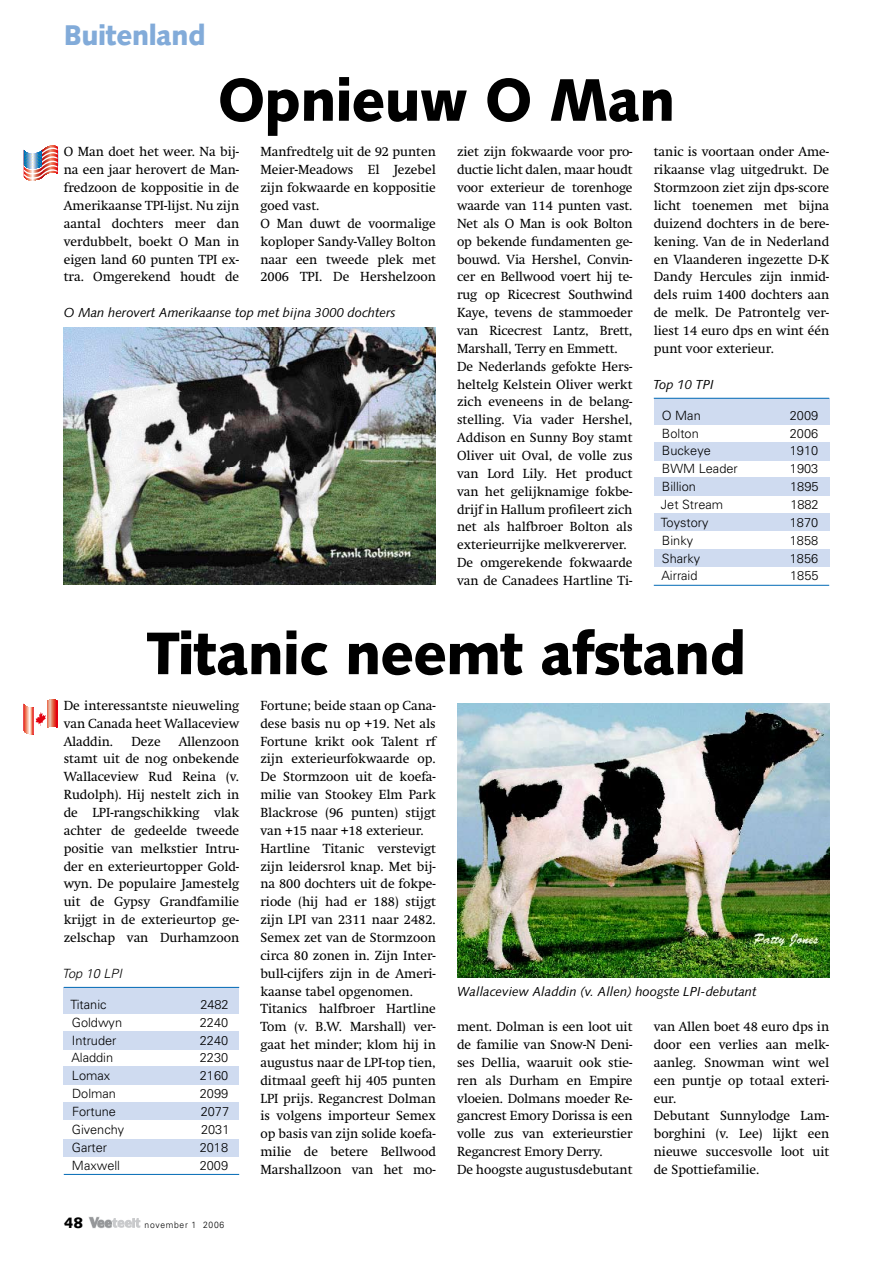
<style>
.page{position:relative;width:893px;height:1263px;background:#fff}
.page>*{position:absolute;margin:0;border:0;box-sizing:border-box;transform-origin:0 0}
.t1{font:900 60px "Syntax";letter-spacing:-.015em;color:#000;scale:.95 1}
.t2{font:900 28.5px "Syntax";letter-spacing:-.015em;color:#82abd9;scale:.95 1}
.t3{font:900 15px "Syntax";color:#000}
.t4{font:13.05px/17.9px "Swift";color:#000}
.t5{font:italic 13.05px "Syntax";color:#000}
.t6{font:300 12.75px "Univers";color:#000}
.t7{font:italic 300 12.75px "Univers";color:#000}
.t8{font:300 9px "Univers";letter-spacing:.08em;color:#000;scale:.95 1}
</style>
<div class="page">
<svg style="left:88px;top:1217px;width:53px;height:12px"></svg>
<svg style="left:23px;top:699px;width:35px;height:36px"></svg>
<svg style="left:23px;top:145px;width:35px;height:36px"></svg>
<img style="left:64px;top:327px;width:372px;height:258px">
<img style="left:457px;top:703px;width:372px;height:275px">
<div style="left:654px;top:398px;width:175px;height:26px;background:#cfdbf0"></div>
<div style="left:654px;top:442px;width:175px;height:18px;background:#cfdbf0"></div>
<div style="left:654px;top:478px;width:175px;height:18px;background:#cfdbf0"></div>
<div style="left:654px;top:513px;width:175px;height:18px;background:#cfdbf0"></div>
<div style="left:654px;top:550px;width:175px;height:17px;background:#cfdbf0"></div>
<hr style="left:654px;top:398px;width:175px;height:1px;background:#0069b5">
<hr style="left:654px;top:585px;width:175px;height:1px;background:#0069b5">
<div style="left:64px;top:987px;width:175px;height:26px;background:#cfdbf0"></div>
<div style="left:64px;top:1031px;width:175px;height:18px;background:#cfdbf0"></div>
<div style="left:64px;top:1067px;width:175px;height:18px;background:#cfdbf0"></div>
<div style="left:64px;top:1102px;width:175px;height:18px;background:#cfdbf0"></div>
<div style="left:64px;top:1139px;width:175px;height:17px;background:#cfdbf0"></div>
<hr style="left:64px;top:987px;width:175px;height:1px;background:#0069b5">
<hr style="left:64px;top:1174px;width:175px;height:1px;background:#0069b5">
<h2 class="t2" style="left:64px;top:18px;width:151px">Buitenland</h2>
<h1 class="t1" style="left:218px;top:64px;width:483px">Opnieuw O Man</h1>
<p class="t4" style="left:457px;top:143px;width:177px">ziet zijn fokwaarde voor pro&shy;ductie licht dalen, maar houdt voor exterieur de torenhoge waarde van 114 punten vast.<br>Net als O Man is ook Bolton op bekende fundamenten ge&shy;bouwd. Via Hershel, Convin&shy;cer en Bellwood voert hij te&shy;rug op Ricecrest Southwind<br>Kaye, tevens de stammoeder van Ricecrest Lantz, Brett,<br>Marshall, Terry en Emmett.<br>De Nederlands gefokte Hers&shy;heltelg Kelstein Oliver werkt zich eveneens in de belang&shy;stelling. Via vader Hershel,<br>Addison en Sunny Boy stamt<br>Oliver uit Oval, de volle zus van Lord Lily. Het product van het gelijknamige fokbe&shy;drijf in Hallum profileert zich net als halfbroer Bolton als exterieurrijke melkvererver.<br>De omgerekende fokwaarde van de Canadees Hartline Ti-</p>
<p class="t4" style="left:64px;top:143px;width:177px;text-align:justify">O Man doet het weer. Na bij&shy;na een jaar herovert de Man&shy;fredzoon de koppositie in de Amerikaanse TPI-lijst. Nu zijn aantal dochters meer dan verdubbelt, boekt O Man in eigen land 60 punten TPI ex&shy;tra. Omgerekend houdt de</p>
<p class="t4" style="left:260px;top:143px;width:177px">Manfredtelg uit de 92 punten<br>Meier-Meadows El Jezebel zijn fokwaarde en koppositie goed vast.<br>O Man duwt de voormalige koploper Sandy-Valley Bolton naar een tweede plek met<br>2006 TPI. De Hershelzoon</p>
<p class="t4" style="left:654px;top:143px;width:177px;text-align:justify">tanic is voortaan onder Ame&shy;rikaanse vlag uitgedrukt. De Stormzoon ziet zijn dps-score licht toenemen met bijna duizend dochters in de bere&shy;kening. Van de in Nederland en Vlaanderen ingezette D-K Dandy Hercules zijn inmid&shy;dels ruim 1400 dochters aan de melk. De Patrontelg ver&shy;liest 14 euro dps en wint één punt voor exterieur.</p>
<p class="t5" style="left:64px;top:305px;width:333px">O Man herovert Amerikaanse top met bijna 3000 dochters</p>
<p class="t5" style="left:653px;top:376px;width:62px">Top 10 TPI</p>
<p class="t6" style="left:662px;top:407px;width:40px">O Man</p>
<p class="t6" style="left:790px;top:407px;width:30px">2009</p>
<p class="t6" style="left:662px;top:425px;width:38px">Bolton</p>
<p class="t6" style="left:790px;top:425px;width:30px">2006</p>
<p class="t6" style="left:662px;top:443px;width:50px">Buckeye</p>
<p class="t6" style="left:790px;top:443px;width:30px">1910</p>
<p class="t6" style="left:662px;top:461px;width:77px">BWM Leader</p>
<p class="t6" style="left:790px;top:461px;width:30px">1903</p>
<p class="t6" style="left:662px;top:479px;width:36px">Billion</p>
<p class="t6" style="left:790px;top:479px;width:30px">1895</p>
<p class="t6" style="left:661px;top:497px;width:64px">Jet Stream</p>
<p class="t6" style="left:790px;top:497px;width:30px">1882</p>
<p class="t6" style="left:661px;top:515px;width:49px">Toystory</p>
<p class="t6" style="left:790px;top:515px;width:30px">1870</p>
<p class="t6" style="left:662px;top:532px;width:33px">Binky</p>
<p class="t6" style="left:790px;top:532px;width:30px">1858</p>
<p class="t6" style="left:662px;top:550px;width:40px">Sharky</p>
<p class="t6" style="left:790px;top:550px;width:30px">1856</p>
<p class="t6" style="left:661px;top:568px;width:38px">Airraid</p>
<p class="t6" style="left:790px;top:568px;width:30px">1855</p>
<h1 class="t1" style="left:147px;top:618px;width:632px">Titanic neemt afstand</h1>
<p class="t4" style="left:64px;top:696px;width:177px;text-align:justify">De interessantste nieuweling van Canada heet Wallaceview Aladdin.</p>
<p class="t4" style="left:64px;top:732px;width:177px;text-align:justify;text-indent:115px">Allenzoon stamt uit de nog onbekende Wallaceview Rud Reina (v.<br>Rudolph). Hij nestelt zich in de LPI-rangschikking vlak achter de gedeelde tweede positie van melkstier Intru&shy;der en exterieurtopper Gold&shy;wyn. De populaire Jamestelg uit de Gypsy Grandfamilie krijgt in de exterieurtop ge&shy;zelschap van Durhamzoon</p>
<p class="t4" style="left:131px;top:732px;width:31px">Deze</p>
<p class="t7" style="left:62px;top:965px;width:61px">Top 10 LPI</p>
<p class="t6" style="left:71px;top:997px;width:37px">Titanic</p>
<p class="t6" style="left:200px;top:997px;width:30px">2482</p>
<p class="t6" style="left:72px;top:1014px;width:52px">Goldwyn</p>
<p class="t6" style="left:200px;top:1014px;width:30px">2240</p>
<p class="t6" style="left:72px;top:1032px;width:46px">Intruder</p>
<p class="t6" style="left:200px;top:1032px;width:30px">2240</p>
<p class="t6" style="left:71px;top:1050px;width:43px">Aladdin</p>
<p class="t6" style="left:200px;top:1050px;width:30px">2230</p>
<p class="t6" style="left:72px;top:1068px;width:40px">Lomax</p>
<p class="t6" style="left:200px;top:1068px;width:30px">2160</p>
<p class="t6" style="left:72px;top:1086px;width:45px">Dolman</p>
<p class="t6" style="left:200px;top:1086px;width:30px">2099</p>
<p class="t6" style="left:72px;top:1104px;width:45px">Fortune</p>
<p class="t6" style="left:201px;top:1104px;width:30px">2077</p>
<p class="t6" style="left:72px;top:1121px;width:54px">Givenchy</p>
<p class="t6" style="left:201px;top:1121px;width:30px">2031</p>
<p class="t6" style="left:72px;top:1139px;width:37px">Garter</p>
<p class="t6" style="left:200px;top:1139px;width:30px">2018</p>
<p class="t6" style="left:72px;top:1157px;width:50px">Maxwell</p>
<p class="t6" style="left:200px;top:1157px;width:30px">2009</p>
<p class="t3" style="left:64px;top:1213px;width:21px">48</p>
<p class="t8" style="left:145px;top:1219px;width:85px">november 1 2006</p>
<p class="t4" style="left:260px;top:696px;width:177px">Fortune; beide staan op Cana&shy;dese basis nu op +19. Net als<br>Fortune krikt ook Talent rf zijn exterieurfokwaarde op.<br>De Stormzoon uit de koefa&shy;milie van Stookey Elm Park<br>Blackrose (96 punten) stijgt van +15 naar +18 exterieur.<br>Hartline Titanic verstevigt zijn leidersrol knap. Met bij&shy;na 800 dochters uit de fokpe&shy;riode (hij had er 188) stijgt zijn LPI van 2311 naar 2482.<br>Semex zet van de Stormzoon circa 80 zonen in. Zijn Inter&shy;bull-cijfers zijn in de Ameri&shy;kaanse tabel opgenomen.<br>Titanics halfbroer Hartline<br>Tom (v. B.W. Marshall) ver&shy;gaat het minder; klom hij in augustus naar de LPI-top tien, ditmaal geeft hij 405 punten<br>LPI prijs. Regancrest Dolman is volgens importeur Semex op basis van zijn solide koefa&shy;milie de betere Bellwood<br>Marshallzoon van het mo-</p>
<p class="t5" style="left:457px;top:983px;width:301px">Wallaceview Aladdin (v. Allen) hoogste LPI-debutant</p>
<p class="t4" style="left:457px;top:1018px;width:177px">ment. Dolman is een loot uit de familie van Snow-N Deni&shy;ses Dellia, waaruit ook stie&shy;ren als Durham en Empire vloeien. Dolmans moeder Re&shy;gancrest Emory Dorissa is een volle zus van exterieurstier<br>Regancrest Emory Derry.<br>De hoogste augustusdebutant</p>
<p class="t4" style="left:654px;top:1018px;width:177px">van Allen boet 48 euro dps in door een verlies aan melk&shy;aanleg. Snowman wint wel een puntje op totaal exteri&shy;eur.<br>Debutant Sunnylodge Lam&shy;borghini (v. Lee) lijkt een nieuwe succesvolle loot uit de Spottiefamilie.</p>
</div>
